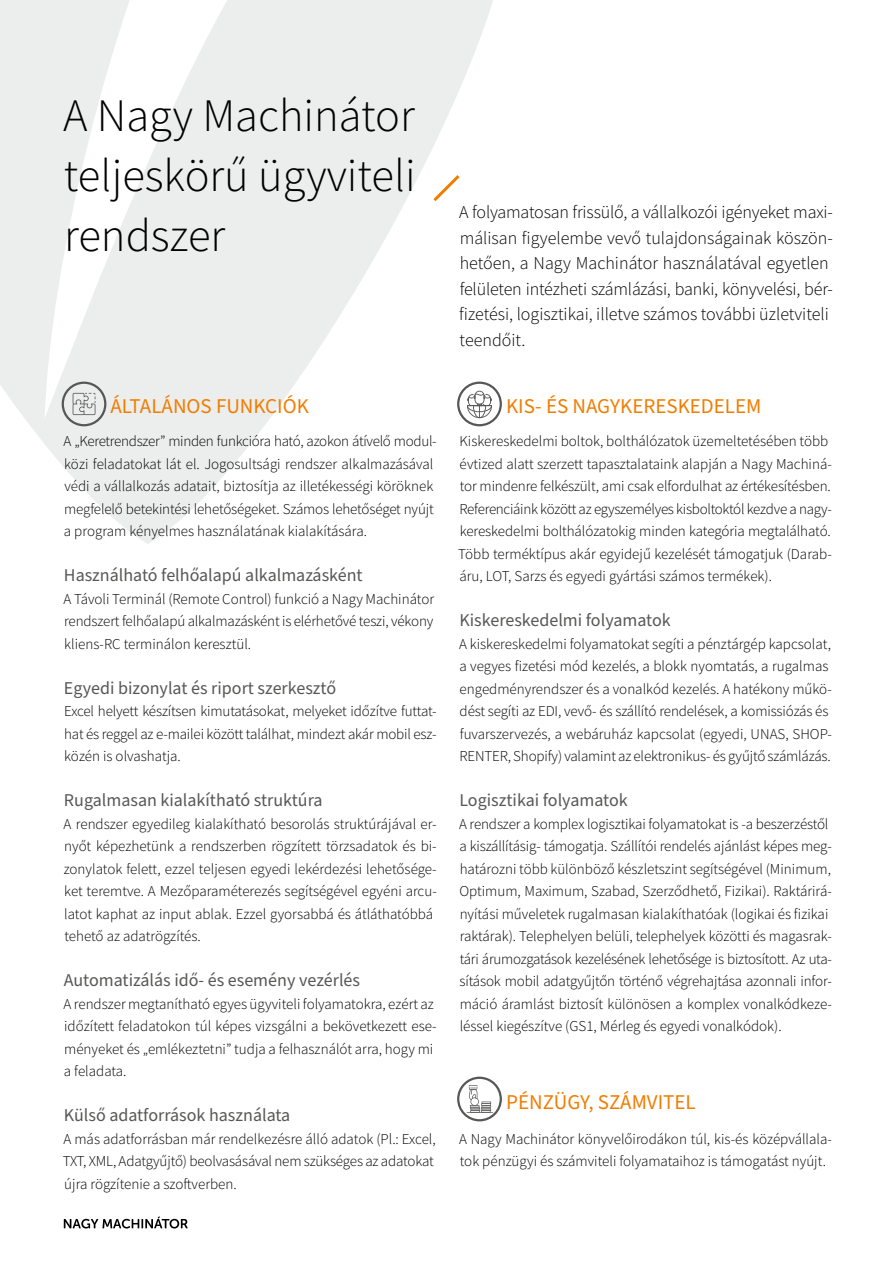
<style>
.page{position:relative;width:893px;height:1263px;background:#fff}
.page>*{position:absolute;margin:0;border:0;box-sizing:border-box;transform-origin:0 0}
.t1{font:300 46.5px/60px "Source Sans Pro";color:#000;text-align:justify}
.t2{font:21px "Source Sans Pro";color:#f07d00}
.t3{font:300 18px/25.5px "Source Sans Pro";letter-spacing:-.01em;color:#000}
.t4{font:18px "Source Sans Pro";color:#575756}
.t5{font:300 15px/22.5px "Source Sans Pro";color:#000}
</style>
<div class="page">
<svg style="left:0;top:0;width:502px;height:544px;fill:#eceded"></svg>
<svg style="left:64px;top:1216px;width:124px;height:12px"></svg>
<svg style="left:430px;top:172px;width:33px;height:32px"></svg>
<div style="left:62px;top:382px;width:44px;height:44px;border:2px solid #575756;border-radius:50%"></div>
<svg style="left:73px;top:393px;width:23px;height:22px"></svg>
<div style="left:457px;top:1077px;width:45px;height:44px;border:2px solid #575756;border-radius:50%"></div>
<svg style="left:467px;top:1085px;width:26px;height:28px"></svg>
<div style="left:457px;top:382px;width:45px;height:44px;border:2px solid #575756;border-radius:50%"></div>
<svg style="left:467px;top:391px;width:25px;height:27px"></svg>
<h1 class="t1" style="left:63px;top:86px;width:354px">A Nagy Machinátor teljeskörű ügyviteli rendszer</h1>
<h2 class="t2" style="left:110px;top:395px;width:200px">ÁLTALÁNOS FUNKCIÓK</h2>
<p class="t5" style="left:64px;top:430px;width:375px">A „Keretrendszer” minden funkcióra ható, azokon átívelő modul&shy;közi feladatokat lát el. Jogosultsági rendszer alkalmazásá val védi a vállalkozás adatait, biztosítja az illetékességi körök nek megfelelő betekintési lehetőségeket. Számos lehetőséget nyújt a program kényelmes használatának kialakítására.</p>
<p class="t4" style="left:64px;top:566px;width:300px">Használható felhőalapú alkalmazásként</p>
<p class="t5" style="left:64px;top:588px;width:372px;text-align:justify">A Távoli Terminál (Remote Control) funkció a Nagy Machinátor rendszert felhőalapú alkalmazásként is elérhetővé teszi, vékony kliens-RC terminálon keresztül.</p>
<p class="t4" style="left:64px;top:678px;width:274px">Egyedi bizonylat és riport szerkesztő</p>
<p class="t5" style="left:64px;top:700px;width:374px;text-align:justify">Excel helyett készítsen kimutatásokat, melyeket időzítve futtat&shy;hat és reggel az e-mailei között találhat, mindezt akár mobil esz&shy;közén is olvashatja.</p>
<p class="t4" style="left:64px;top:791px;width:260px">Rugalmasan kialakítható struktúra</p>
<p class="t5" style="left:64px;top:813px;width:375px">A rendszer egyedileg kialakítható besorolás struktúrájával er&shy;nyőt képezhetünk a rendszerben rögzített törzsadatok és bi&shy;zonylatok felett, ezzel teljesen egyedi lekérdezési lehetősége&shy;ket teremtve. A Mezőparaméterezés segítségével egyéni arcu&shy;latot kaphat az input ablak. Ezzel gyorsabbá és átláthatóbbá tehető az adatrögzítés.</p>
<p class="t4" style="left:64px;top:971px;width:298px">Automatizálás idő- és esemény vezérlés</p>
<p class="t5" style="left:64px;top:993px;width:375px">A rendszer megtanítható egyes ügyviteli folyamatokra, ezért az időzített feladatokon túl képes vizsgálni a bekövetkezett ese&shy;ményeket és „emlékeztetni” tudja a felhasználót arra, hogy mi a feladata.</p>
<p class="t4" style="left:64px;top:1106px;width:228px">Külső adatforrások használata</p>
<p class="t5" style="left:63px;top:1129px;width:375px">A más adatforrásban már rendelkezésre álló adatok (Pl.: Excel,<br>TXT, XML, Adatgyűjtő) beolvasásával nem szükséges az adatokat újra rögzítenie a szoftverben.</p>
<p class="t3" style="left:459px;top:199px;width:375px">A folyamatosan frissülő, a vállalkozói igényeket maxi&shy;málisan figyelembe vevő tulajdonságainak köszön&shy;hetően, a Nagy Machinátor használatával egyetlen felületen intézheti számlázási, banki, könyvelési, bé r&shy;fizetési, logisztikai, illetve számos további üzletviteli teendőit.</p>
<h2 class="t2" style="left:506px;top:395px;width:257px">KIS- ÉS NAGYKERESKEDELEM</h2>
<p class="t5" style="left:458px;top:430px;width:375px">Kiskereskedelmi boltok, bolthálózatok üzemeltetésében több évtized alatt szerzett tapasztalataink alapján a Nagy Machiná&shy;tor mindenre felkészült, ami csak elfordulhat az értékesítésben.<br>Referenciáink között az egyszemélyes kisboltoktól kezdve a nagy&shy;kereskedelmi bolthálózatokig minden kategória megtalálható.<br>Több terméktípus akár egyidejű kezelését támogatjuk (Darab&shy;áru, LOT, Sarzs és egyedi gyártási számos termékek).</p>
<p class="t4" style="left:459px;top:611px;width:213px">Kiskereskedelmi folyamatok</p>
<p class="t5" style="left:459px;top:633px;width:374px">A kiskereskedelmi folyamatokat segíti a pénztárgép kapcsolat, a vegyes fizetési mód kezelés, a blokk nyomtatás, a rugalmas engedményrendszer és a vonalkód kezelés. A hatékony műkö&shy;dést segíti az EDI, vevő- és szállító rendelések, a komissiózás és fuvarszervezés, a web áruház kapcsolat (egyedi, UNAS, SHOP-RENTER, Shopify) valamint az elektronikus- és gyűjtő számlázás.</p>
<p class="t4" style="left:459px;top:791px;width:170px">Logisztikai folyamatok</p>
<p class="t5" style="left:459px;top:813px;width:374px">A rendszer a komplex logisztikai folyamatokat is -a beszerzéstől a kiszállításig- támogatja. Szállítói rendelés ajánlást képes meg&shy;határozni több különböző készletszint segítségével (Minimum, Optimum, Maximum, Szabad, Szerződhető, Fizikai). Raktárirá&shy;nyítási műveletek rugalmasan kialakíthatóak (logikai és fizikai raktárak). Telephelyen belüli, telephelyek közötti és magasrak&shy;tári árumozgatások kezelésének lehetősége is biztosított. Az uta&shy;sítások mobil adatgyűjtőn történő végrehajtása azonnali infor&shy;máció áramlást biztosít különösen a komplex vonalkódkeze&shy;léssel kiegészítve (GS1, Mérleg és egyedi vonalkódok).</p>
<h2 class="t2" style="left:506px;top:1090px;width:191px">PÉNZÜGY, SZÁMVITEL</h2>
<p class="t5" style="left:459px;top:1128px;width:374px">A Nagy Machinátor könyvelőirodákon túl, kis-és középvállala&shy;tok pénzügyi és számviteli folyamataihoz is támogatást nyújt.</p>
</div>
